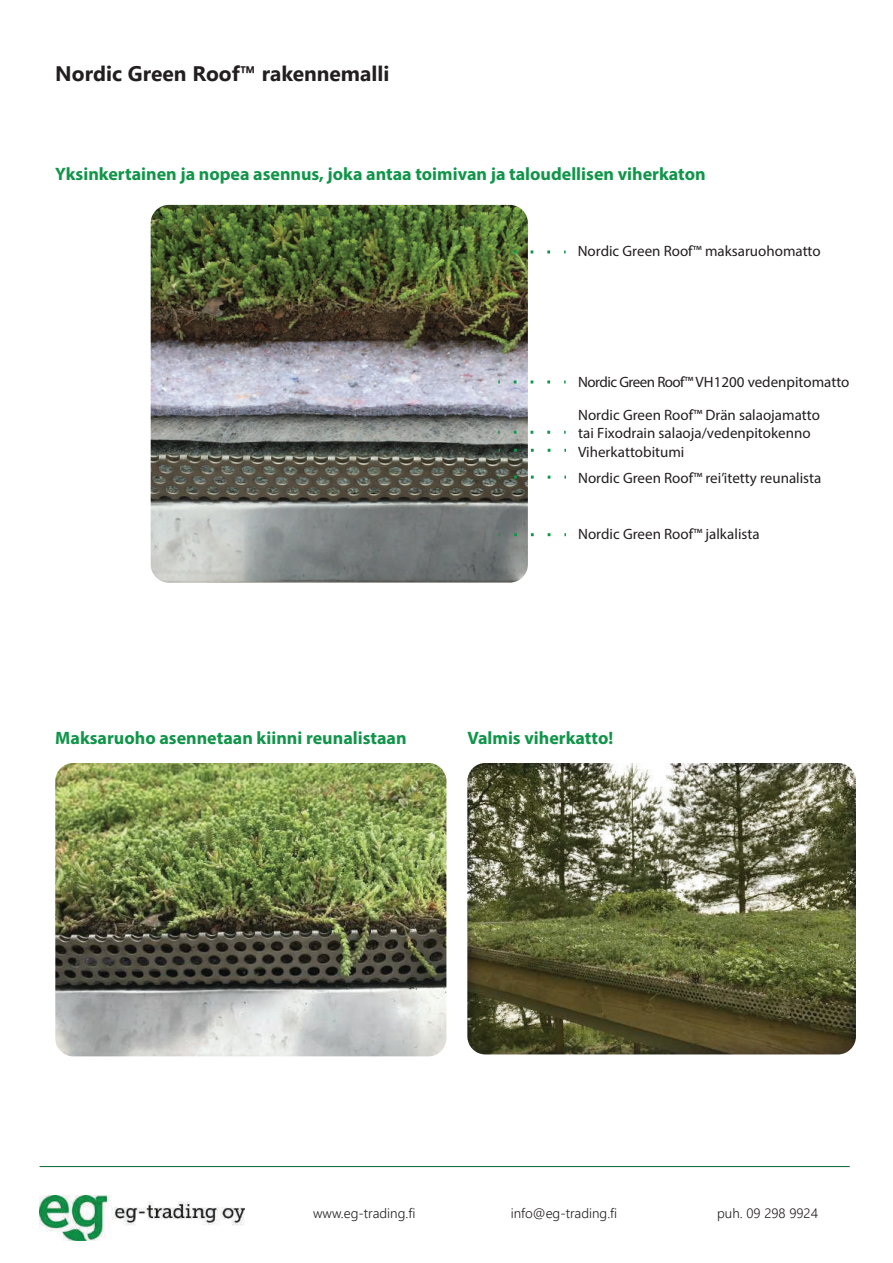
<style>
.page{position:relative;width:893px;height:1263px;background:#fff}
.page>*{position:absolute;margin:0;border:0;box-sizing:border-box;transform-origin:0 0}
.t1{font:700 21px "Leelawadee UI";color:#231f20}
.t2{font:700 18px "Myriad Pro";color:#109549}
.t3{font:15px/18px "Myriad Pro";color:#231f20}
.t4{font:300 13.5px "Leelawadee UI";color:#231f20}
</style>
<div class="page">
<hr style="left:40px;top:1166px;width:810px;height:1px;background:#0c6638">
<img style="left:40px;top:1195px;width:204px;height:45px">
<img style="left:151px;top:205px;width:377px;height:378px">
<img style="left:55px;top:763px;width:391px;height:293px">
<svg style="left:507px;top:250px;width:43px;height:3px"></svg>
<svg style="left:507px;top:380px;width:43px;height:3px"></svg>
<svg style="left:507px;top:431px;width:43px;height:3px"></svg>
<svg style="left:507px;top:449px;width:43px;height:3px"></svg>
<svg style="left:507px;top:476px;width:43px;height:3px"></svg>
<svg style="left:507px;top:533px;width:43px;height:3px"></svg>
<svg style="left:468px;top:763px;width:388px;height:291px;background:#696a48"></svg>
<h1 class="t1" style="left:55px;top:59px;width:336px">Nordic Green Roof™ rakennemalli</h1>
<p class="t2" style="left:55px;top:162px;width:652px">Yksinkertainen ja nopea asennus, joka antaa toimivan ja taloudellisen viherkaton</p>
<p class="t3" style="left:578px;top:242px;width:245px">Nordic Green Roof™ maksaruohomatto</p>
<p class="t3" style="left:578px;top:372px;width:273px">Nordic Green Roof™ VH1200 vedenpitomatto</p>
<p class="t3" style="left:578px;top:406px;width:243px">Nordic Green Roof™ Drän salaojamatto tai Fixodrain salaoja/vedenpitokenno</p>
<p class="t3" style="left:578px;top:469px;width:245px">Nordic Green Roof™ rei’itetty reunalista</p>
<p class="t3" style="left:578px;top:443px;width:108px">Viherkattobitumi</p>
<p class="t3" style="left:578px;top:525px;width:183px">Nordic Green Roof™ jalkalista</p>
<p class="t2" style="left:55px;top:726px;width:353px">Maksaruoho asennetaan kiinni reunalistaan</p>
<p class="t2" style="left:467px;top:726px;width:147px">Valmis viherkatto!</p>
<p class="t4" style="left:313px;top:1203px;width:104px">www.eg-trading.fi</p>
<p class="t4" style="left:511px;top:1203px;width:108px">info@eg-trading.fi</p>
<p class="t4" style="left:717px;top:1203px;width:102px">puh. 09 298 9924</p>
</div>
